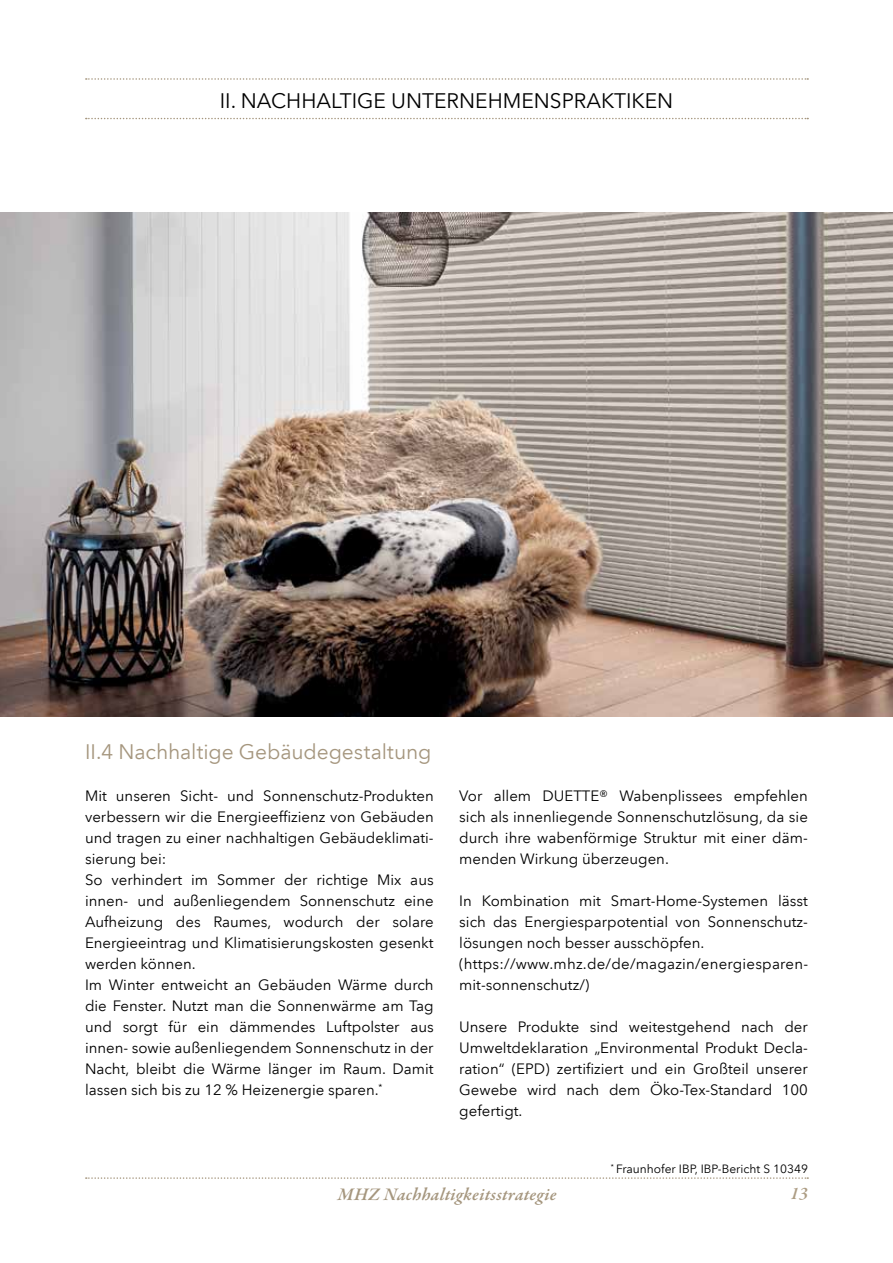
<style>
.page{position:relative;width:893px;height:1263px;background:#fff}
.page>*{position:absolute;margin:0;border:0;box-sizing:border-box;transform-origin:0 0}
.t1{font:21px "Avenir Next LT Com";color:#000}
.t2{font:21px "Avenir Next LT Com";letter-spacing:-.005em;color:#a5967e}
.t3{font:italic 600 18px "Garamond Premr Pro";letter-spacing:.015em;color:#a5967e}
.t4{font:italic 600 18px "Garamond Premr Pro";color:#ad9d84}
.t5{font:15px/21px "Avenir Next LT Com";color:#000}
.t6{font:12px "Avenir Next LT Com";color:#000}
</style>
<div class="page">
<svg style="left:86px;top:1177px;width:722px;height:2px"></svg>
<img style="left:0;top:213px;width:893px;height:504px">
<svg style="left:86px;top:78px;width:722px;height:2px"></svg>
<svg style="left:86px;top:118px;width:722px;height:1px"></svg>
<h1 class="t1" style="left:220px;top:88px;width:455px">II. NACHHALTIGE UNTERNEHMENSPRAKTIKEN</h1>
<h1 class="t2" style="left:85px;top:739px;width:348px">II.4 Nachhaltige Gebäudegestaltung</h1>
<p class="t5" style="left:85px;top:785px;width:350px">Mit unseren Sicht- und Sonnenschutz-Produkten verbessern wir die Energieeffizienz von Gebäuden und tragen zu einer nachhaltigen Gebäudeklimati&shy;sierung bei:<br>So verhindert im Sommer der richtige Mix aus innen- und außenliegendem Sonnenschutz eine Aufheizung des Raumes, wodurch der solare Energieeintrag und Klimatisierungskosten gesenkt werden können.<br>Im Winter entweicht an Gebäuden Wärme durch die Fenster. Nutzt man die Sonnenwärme am Tag und sorgt für ein dämmendes Luftpolster aus innen- sowie außenliegendem Sonnenschutz in der Nacht, bleibt die Wärme länger im Raum. Damit lassen sich bis zu 12 % Heizenergie sparen.<sup>*</sup></p>
<p class="t5" style="left:459px;top:785px;width:350px;text-align:justify">Vor allem DUETTE® Wabenplissees empfehlen sich als innenliegende Sonnenschutzlösung, da sie durch ihre wabenförmige Struktur mit einer däm&shy;menden Wirkung überzeugen.</p>
<p class="t5" style="left:459px;top:890px;width:350px">In Kombination mit Smart-Home-Systemen lässt sich das Energiesparpotential von Sonnenschutz&shy;lösungen noch besser ausschöpfen. (https://www.mhz.de/de/magazin/energiesparen&shy;mit-sonnenschutz/)</p>
<p class="t5" style="left:459px;top:1016px;width:350px;text-align:justify">Unsere Produkte sind weitestgehend nach der Umweltdeklaration „Environmental Produkt Decla&shy;ration“ (EPD) zertifiziert und ein Großteil unserer Gewebe wird nach dem Öko-Tex-Standard 100 gefertigt.</p>
<p class="t3" style="left:338px;top:1183px;width:220px">MHZ Nachhaltigkeitsstrategie</p>
<p class="t6" style="left:611px;top:1162px;width:199px"><sup>*</sup> Fraunhofer IBP, IBP-Bericht S 10349</p>
<p class="t4" style="left:790px;top:1182px;width:19px">13</p>
</div>
